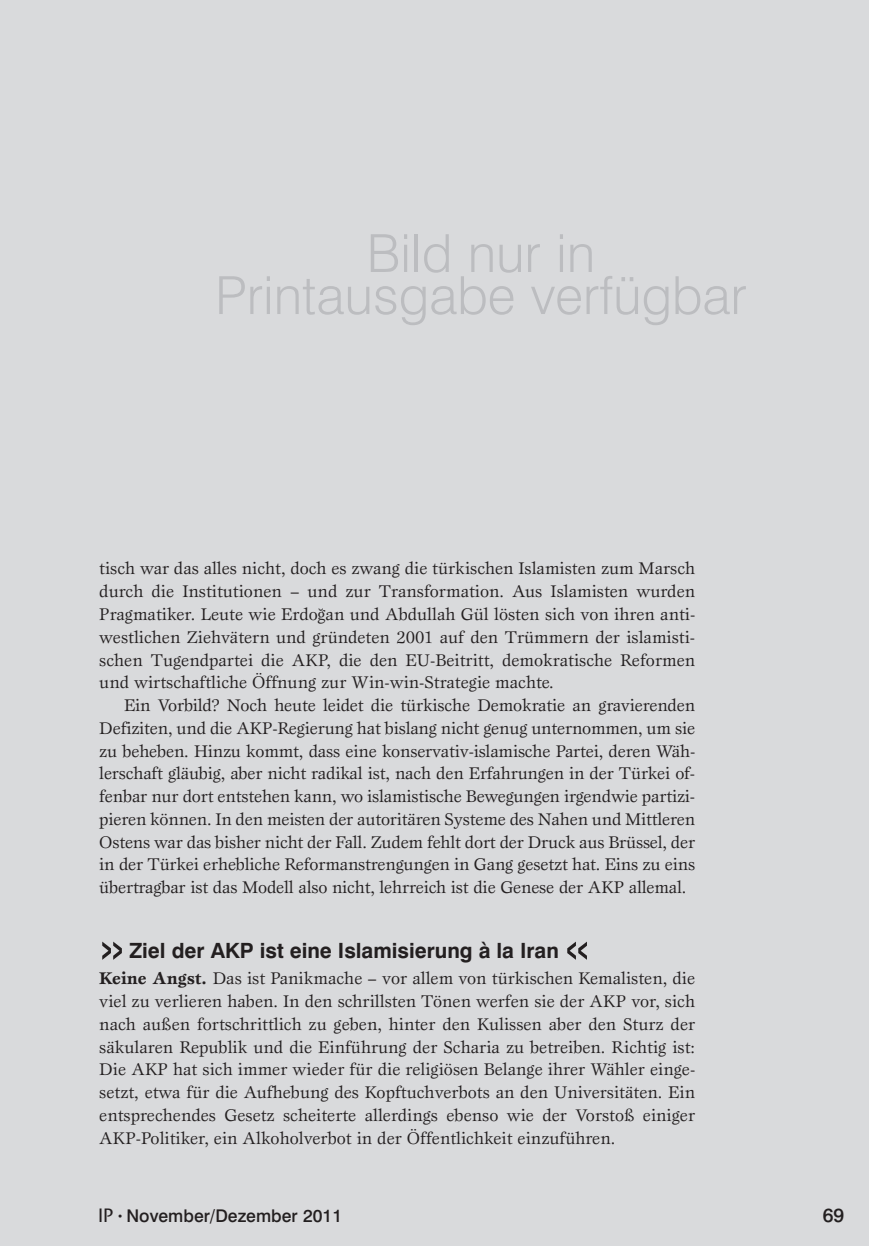
<style>
.page{position:relative;width:869px;height:1246px;background:#fff}
.page>*{position:absolute;margin:0;border:0;box-sizing:border-box;transform-origin:0 0}
.t1{font:300 63px "Swiss 721 BT";color:#231f20}
.t2{font:300 52.5px/42px "Swiss 721 BT";color:#bcbdc0;text-align:center}
.t3{font:700 21px "Swiss 721 BT";color:#231f20}
.t4{font:500 19.25px "Swiss 721 BT";color:#231f20}
.t5{font:17.5px/22.8px "Esprit Std";color:#231f20;text-align:justify}
.t6{font:500 17.5px "Swiss 721 BT";color:#231f20}
.s1{font-weight:700}
.s2{font-family:"ITC Stone Sans";font-size:19.25px}
.s3{font-size:10.5px}
</style>
<div class="page">
<div style="left:0;top:0;width:868px;height:1245px;background:#d9dadc"></div>
<h2 class="t2" style="left:215px;top:232px;width:533px">Bild nur in<br>Printausgabe verfügbar</h2>
<p class="t5" style="left:99px;top:557px;width:597px">tisch war das alles nicht, doch es zwang die türkischen Islamisten zum Marsch durch die Institutionen – und zur Transformation. Aus Islamisten wurden Pragmatiker. Leute wie Erdo˘gan und Abdullah Gül lösten sich von ihren anti&shy;westlichen Ziehvätern und gründeten 2001 auf den Trümmern der islamisti&shy;schen Tugendpartei die AKP, die den EU-Beitritt, demokratische Reformen und wirtschaftliche Öffnung zur Win-win-Strategie machte.</p>
<p class="t5" style="left:99px;top:693px;width:597px;text-indent:25px">Ein Vorbild? Noch heute leidet die türkische Demokratie an gravierenden Defiziten, und die AKP-Regierung hat bislang nicht genug unternommen, um sie zu beheben. Hinzu kommt, dass eine konservativ-islamische Partei, deren Wäh&shy;lerschaft gläubig, aber nicht radikal ist, nach den Erfahrungen in der Türkei of&shy;fenbar nur dort entstehen kann, wo islamistische Bewegungen irgendwie partizi&shy;pieren können. In den meisten der autoritären Systeme des Nahen und Mittleren Ostens war das bisher nicht der Fall. Zudem fehlt dort der Druck aus Brüssel, der in der Türkei erhebliche Reformanstrengungen in Gang gesetzt hat. Eins zu eins übertragbar ist das Modell also nicht, lehrreich ist die Genese der AKP allemal.</p>
<h1 class="t1" style="left:99px;top:906px;width:26px">»</h1>
<p class="t3" style="left:130px;top:937px;width:430px">Ziel der AKP ist eine Islamisierung à la Iran</p>
<h1 class="t1" style="left:564px;top:906px;width:26px">«</h1>
<p class="t5" style="left:99px;top:966px;width:597px"><span class="s1">Keine Angst.</span> Das ist Panikmache – vor allem von türkischen Kemalisten, die viel zu verlieren haben. In den schrillsten Tönen werfen sie der AKP vor, sich nach außen fortschrittlich zu geben, hinter den Kulissen aber den Sturz der säkularen Republik und die Einführung der Scharia zu betreiben. Richtig ist:<br>Die AKP hat sich immer wieder für die religiösen Belange ihrer Wähler einge&shy;setzt, etwa für die Aufhebung des Kopftuchverbots an den Universitäten. Ein entsprechendes Gesetz scheiterte allerdings ebenso wie der Vorstoß einiger AKP-Politiker, ein Alkoholverbot in der Öffentlichkeit einzuführen.</p>
<p class="t6" style="left:98px;top:1204px;width:245px"><span class="s2">IP</span> <span class="s3">•</span> November/Dezember 2011</p>
<p class="t4" style="left:822px;top:1203px;width:23px">69</p>
</div>
